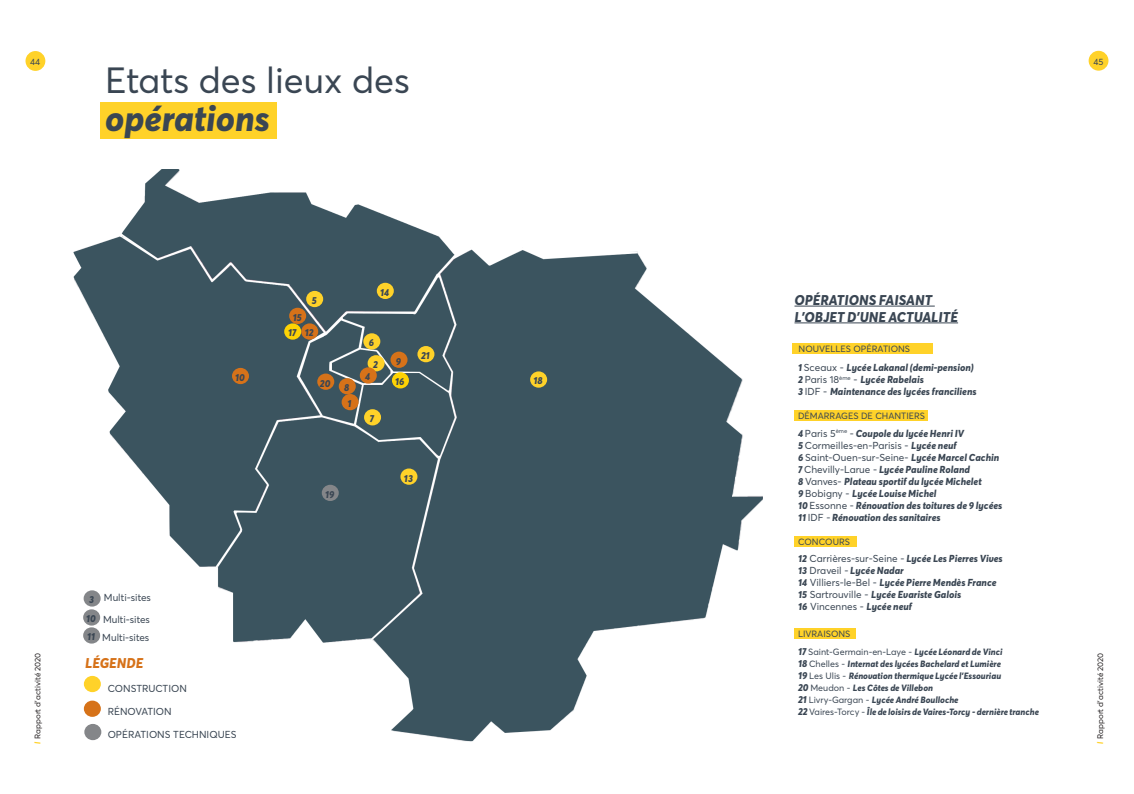
<style>
.page{position:relative;width:1134px;height:794px;background:#fff}
.page>*{position:absolute;margin:0;border:0;box-sizing:border-box;transform-origin:0 0}
.t1{font:36px/38px "Averta Demo PE Cutted Demo";color:#3a4653}
.t2{font:800 14px "Averta Demo PE";color:#3a4653}
.t3{font:800 14px "Averta Demo PE";color:#d67219}
.t4{font:800 10px "Averta Demo PE";color:#3a4653}
.t5{font:10px "Averta Demo PE Cutted Demo";color:#3a4653}
.t6{font:800 9px "Averta Demo PE";color:#3a4653}
.t7{font:9px "Averta Demo PE Cutted Demo";color:#3a4653}
.t8{font:8px "Averta Demo PE Cutted Demo";color:#231f20}
.s1{font-family:"Averta Demo PE";font-weight:800}
.s2{font-family:"Averta Demo PE";font-weight:800;color:#ffd229}
.s3{font-family:"Averta Demo PE Cutted Demo";font-weight:400}
.s4{font-family:"Averta Demo PE";font-weight:800;font-size:10px}
.s5{font-size:10px}
</style>
<div class="page">
<div style="left:794px;top:628px;width:62px;height:11px;background:#ffd229"></div>
<div style="left:794px;top:536px;width:63px;height:11px;background:#ffd229"></div>
<div style="left:794px;top:410px;width:134px;height:11px;background:#ffd229"></div>
<div style="left:1089px;top:51px;width:19px;height:20px;background:#ffd229;border-radius:50%"></div>
<div style="left:793px;top:343px;width:140px;height:11px;background:#ffd229"></div>
<hr style="left:794px;top:306px;width:141px;height:1px;background:#3a4653">
<hr style="left:794px;top:322px;width:164px;height:1px;background:#3a4653">
<div style="left:26px;top:51px;width:19px;height:20px;background:#ffd229;border-radius:50%"></div>
<div style="left:100px;top:102px;width:177px;height:36px;background:#ffd229"></div>
<img style="left:73px;top:169px;width:690px;height:573px">
<div style="left:84px;top:676px;width:17px;height:16px;background:#ffd229;border-radius:50%"></div>
<div style="left:84px;top:700px;width:17px;height:17px;background:#d67219;border-radius:50%"></div>
<div style="left:84px;top:724px;width:17px;height:16px;background:#848689;border-radius:50%"></div>
<div style="left:342px;top:394px;width:17px;height:16px;background:#d67219;border-radius:50%"></div>
<div style="left:339px;top:378px;width:17px;height:16px;background:#d67219;border-radius:50%"></div>
<div style="left:84px;top:590px;width:17px;height:16px;background:#848689;border-radius:50%"></div>
<div style="left:232px;top:368px;width:17px;height:16px;background:#d67219;border-radius:50%"></div>
<div style="left:368px;top:355px;width:17px;height:16px;background:#ffd229;border-radius:50%"></div>
<div style="left:360px;top:367px;width:17px;height:16px;background:#d67219;border-radius:50%"></div>
<div style="left:306px;top:291px;width:17px;height:16px;background:#ffd229;border-radius:50%"></div>
<div style="left:363px;top:333px;width:17px;height:16px;background:#ffd229;border-radius:50%"></div>
<div style="left:364px;top:409px;width:17px;height:16px;background:#ffd229;border-radius:50%"></div>
<div style="left:390px;top:351px;width:17px;height:17px;background:#d67219;border-radius:50%"></div>
<div style="left:83px;top:627px;width:17px;height:16px;background:#848689;border-radius:50%"></div>
<div style="left:301px;top:323px;width:17px;height:17px;background:#d67219;border-radius:50%"></div>
<div style="left:400px;top:468px;width:17px;height:17px;background:#ffd229;border-radius:50%"></div>
<div style="left:377px;top:283px;width:17px;height:16px;background:#ffd229;border-radius:50%"></div>
<div style="left:289px;top:308px;width:17px;height:16px;background:#d67219;border-radius:50%"></div>
<div style="left:83px;top:609px;width:17px;height:16px;background:#848689;border-radius:50%"></div>
<div style="left:530px;top:371px;width:17px;height:17px;background:#ffd229;border-radius:50%"></div>
<div style="left:392px;top:372px;width:17px;height:16px;background:#fed304;border-radius:50%"></div>
<div style="left:317px;top:373px;width:17px;height:17px;background:#d67219;border-radius:50%"></div>
<div style="left:417px;top:346px;width:17px;height:16px;background:#ffd229;border-radius:50%"></div>
<div style="left:322px;top:485px;width:17px;height:16px;background:#848689;border-radius:50%"></div>
<div style="left:284px;top:323px;width:17px;height:17px;background:#fed304;border-radius:50%"></div>
<p class="t7" style="left:30px;top:56px;width:12px">44</p>
<p class="t1" style="left:105px;top:61px;width:306px">Etats des lieux des <span class="s1">opérations</span></p>
<p class="t4" style="left:235px;top:371px;width:11px">10</p>
<p class="t8" style="left:33px;top:744px;width:93px;rotate:-90deg"><span class="s2">l</span> Rapport d’activité 2020</p>
<p class="t4" style="left:89px;top:594px;width:6px">3</p>
<p class="t4" style="left:86px;top:613px;width:11px">10</p>
<p class="t5" style="left:104px;top:591px;width:48px">Multi-sites</p>
<p class="t5" style="left:103px;top:613px;width:48px">Multi-sites</p>
<p class="t4" style="left:87px;top:631px;width:9px">11</p>
<p class="t5" style="left:102px;top:632px;width:48px">Multi-sites</p>
<p class="t3" style="left:85px;top:655px;width:60px">LÉGENDE</p>
<p class="t5" style="left:108px;top:682px;width:81px">CONSTRUCTION</p>
<p class="t5" style="left:108px;top:705px;width:65px">RÉNOVATION</p>
<p class="t5" style="left:108px;top:729px;width:130px">OPÉRATIONS TECHNIQUES</p>
<p class="t4" style="left:293px;top:311px;width:10px">15</p>
<p class="t4" style="left:312px;top:294px;width:6px">5</p>
<p class="t4" style="left:288px;top:327px;width:10px">17</p>
<p class="t4" style="left:305px;top:327px;width:10px">12</p>
<p class="t4" style="left:380px;top:286px;width:11px">14</p>
<p class="t4" style="left:369px;top:337px;width:7px">6</p>
<p class="t4" style="left:373px;top:358px;width:6px">2</p>
<p class="t4" style="left:396px;top:355px;width:7px">9</p>
<p class="t4" style="left:421px;top:349px;width:10px">21</p>
<p class="t4" style="left:365px;top:371px;width:7px">4</p>
<p class="t4" style="left:320px;top:377px;width:12px">20</p>
<p class="t4" style="left:395px;top:376px;width:11px">16</p>
<p class="t4" style="left:533px;top:375px;width:11px">18</p>
<p class="t4" style="left:344px;top:381px;width:7px">8</p>
<p class="t4" style="left:348px;top:397px;width:5px">1</p>
<p class="t4" style="left:370px;top:412px;width:6px">7</p>
<p class="t4" style="left:325px;top:488px;width:11px">19</p>
<p class="t4" style="left:404px;top:472px;width:10px">13</p>
<p class="t7" style="left:1093px;top:56px;width:11px">45</p>
<p class="t2" style="left:794px;top:291px;width:139px">OPÉRATIONS FAISANT</p>
<p class="t2" style="left:794px;top:308px;width:165px">L’OBJET D’UNE ACTUALITÉ</p>
<p class="t7" style="left:799px;top:343px;width:113px">NOUVELLES OPÉRATIONS</p>
<p class="t4" style="left:798px;top:361px;width:177px">1 <span class="s3">Sceaux -</span> Lycée Lakanal (demi-pension)</p>
<p class="t4" style="left:798px;top:373px;width:127px">2 <span class="s3">Paris 18</span><sup>ème</sup> <span class="s3">-</span> Lycée Rabelais</p>
<p class="t4" style="left:798px;top:385px;width:180px">3 <span class="s3">IDF -</span> Maintenance des lycées franciliens</p>
<p class="t7" style="left:798px;top:410px;width:129px">DÉMARRAGES DE CHANTIERS</p>
<p class="t4" style="left:798px;top:427px;width:168px">4 <span class="s3">Paris 5</span><sup>ème</sup> <span class="s3">-</span> Coupole du lycée Henri IV</p>
<p class="t5" style="left:798px;top:439px;width:160px"><span class="s1">5</span> Cormeilles-en-Parisis - <span class="s1">Lycée neuf</span></p>
<p class="t5" style="left:798px;top:451px;width:203px"><span class="s1">6</span> Saint-Ouen-sur-Seine- <span class="s1">Lycée Marcel Cachin</span></p>
<p class="t4" style="left:798px;top:463px;width:173px">7 <span class="s3">Chevilly-Larue -</span> Lycée Pauline Roland</p>
<p class="t4" style="left:798px;top:475px;width:185px">8 <span class="s3">Vanves-</span> Plateau sportif du lycée Michelet</p>
<p class="t4" style="left:798px;top:487px;width:140px">9 <span class="s3">Bobigny -</span> Lycée Louise Michel</p>
<p class="t4" style="left:798px;top:499px;width:206px">10 <span class="s3">Essonne -</span> Rénovation des toitures de 9 lycées</p>
<p class="t4" style="left:798px;top:511px;width:144px">11 <span class="s3">IDF -</span> Rénovation des sanitaires</p>
<p class="t7" style="left:798px;top:536px;width:53px">CONCOURS</p>
<p class="t4" style="left:798px;top:553px;width:206px">12 <span class="s3">Carrières-sur-Seine -</span> Lycée Les Pierres Vives</p>
<p class="t4" style="left:798px;top:565px;width:107px">13 <span class="s3">Draveil -</span> Lycée Nadar</p>
<p class="t4" style="left:798px;top:577px;width:200px">14 <span class="s3">Villiers-le-Bel -</span> Lycée Pierre Mendès France</p>
<p class="t4" style="left:798px;top:589px;width:165px">15 <span class="s3">Sartrouville -</span> Lycée Evariste Galois</p>
<p class="t4" style="left:798px;top:601px;width:116px">16 <span class="s3">Vincennes -</span> Lycée neuf</p>
<p class="t7" style="left:798px;top:628px;width:54px">LIVRAISONS</p>
<p class="t7" style="left:798px;top:646px;width:206px"><span class="s4">17</span> Saint-Germain-en-Laye - <span class="s1">Lycée Léonard de Vinci</span></p>
<p class="t6" style="left:798px;top:658px;width:204px"><span class="s5">18</span> <span class="s3">Chelles -</span> Internat des lycées Bachelard et Lumière</p>
<p class="t6" style="left:798px;top:670px;width:205px"><span class="s5">19</span> <span class="s3">Les Ulis -</span> Rénovation thermique Lycée l’Essouriau</p>
<p class="t6" style="left:798px;top:682px;width:137px"><span class="s5">20</span> <span class="s3">Meudon -</span> Les Côtes de Villebon</p>
<p class="t6" style="left:798px;top:694px;width:162px"><span class="s5">21</span> <span class="s3">Livry-Gargan -</span> Lycée André Boulloche</p>
<p class="t6" style="left:798px;top:706px;width:242px"><span class="s5">22</span> <span class="s3">Vaires-Torcy -</span> Île de loisirs de Vaires-Torcy - dernière tranche</p>
<p class="t8" style="left:1095px;top:744px;width:93px;rotate:-90deg"><span class="s2">l</span> Rapport d’activité 2020</p>
</div>
